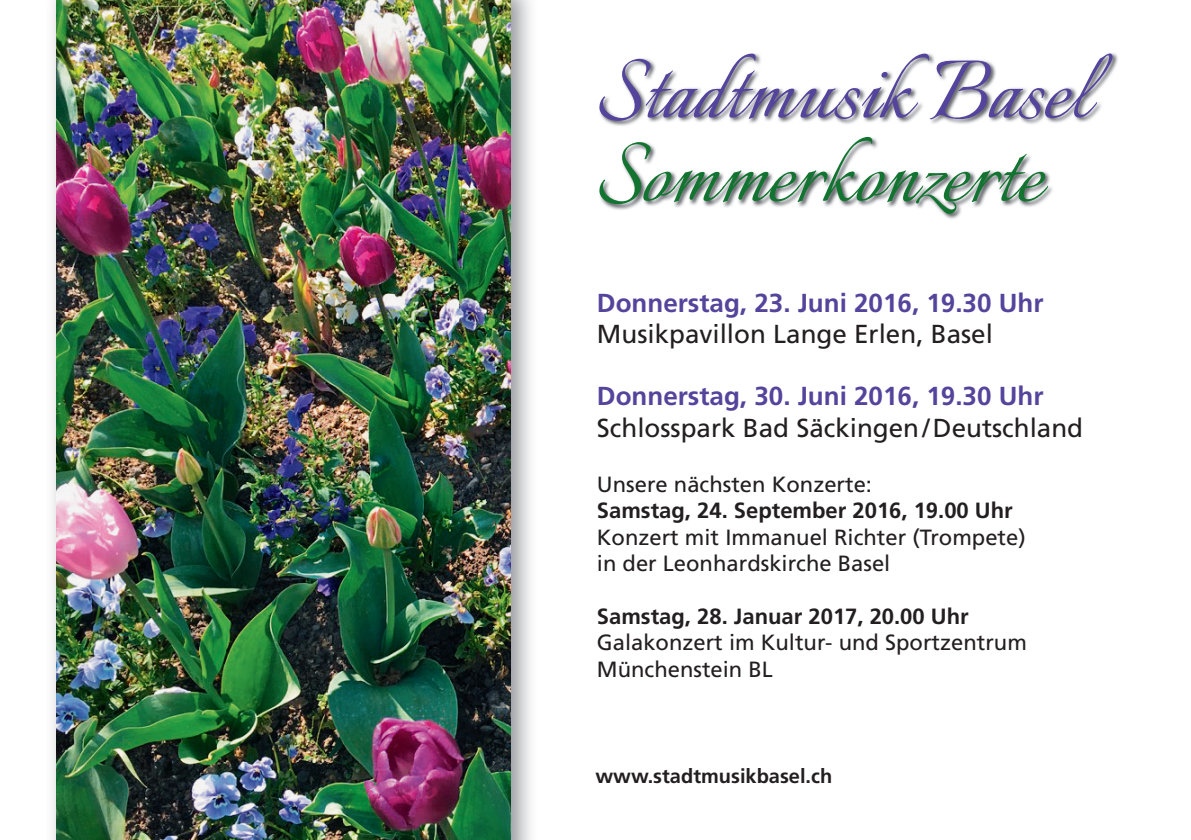
<style>
.page{position:relative;width:1191px;height:840px;background:#fff}
.page>*{position:absolute;margin:0;border:0;box-sizing:border-box;transform-origin:0 0}
.t1{font:104px "Italianno";color:#55449c}
.t2{font:104px "Italianno";color:#127430}
.t3{font:26px "Frutiger";color:#231f20}
.t4{font:700 26px "Frutiger";color:#55449c}
.t5{font:22px/26.4px "Frutiger";color:#231f20}
.t6{font:700 22px "Frutiger";color:#231f20}
.t7{font:700 20px "Frutiger";color:#231f20}
</style>
<div class="page">
<img style="left:52px;top:0;width:479px;height:839px">
<img style="left:57px;top:0;width:453px;height:839px">
<img style="left:599px;top:53px;width:519px;height:166px">
<h1 class="t1" style="left:595px;top:34px;width:497px">Stadtmusik Basel</h1>
<h1 class="t2" style="left:595px;top:117px;width:448px">Sommerkonzerte</h1>
<p class="t4" style="left:597px;top:287px;width:448px">Donnerstag, 23. Juni 2016, 19.30 Uhr</p>
<p class="t3" style="left:597px;top:318px;width:397px">Musikpavillon Lange Erlen, Basel</p>
<p class="t4" style="left:597px;top:381px;width:448px">Donnerstag, 30. Juni 2016, 19.30 Uhr</p>
<p class="t3" style="left:597px;top:412px;width:488px">Schlosspark Bad Säckingen / Deutschland</p>
<p class="t5" style="left:597px;top:470px;width:277px">Unsere nächsten Konzerte:</p>
<p class="t6" style="left:597px;top:497px;width:417px">Samstag, 24. September 2016, 19.00 Uhr</p>
<p class="t5" style="left:597px;top:523px;width:430px">Konzert mit Immanuel Richter (Trompete) in der Leonhardskirche Basel</p>
<p class="t6" style="left:597px;top:603px;width:373px">Samstag, 28. Januar 2017, 20.00 Uhr</p>
<p class="t5" style="left:597px;top:629px;width:431px">Galakonzert im Kultur- und Sportzentrum<br>Münchenstein BL</p>
<p class="t7" style="left:595px;top:764px;width:238px">www.stadtmusikbasel.ch</p>
</div>
